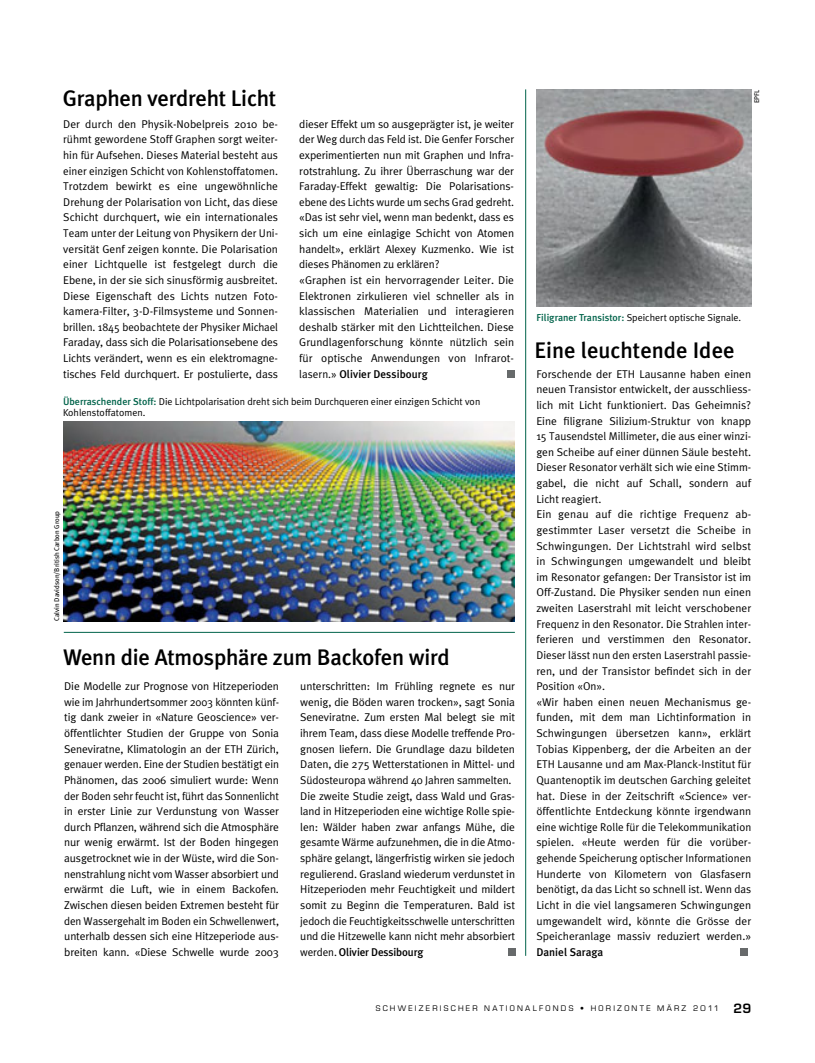
<style>
.page{position:relative;width:815px;height:1063px;background:#fff}
.page>*{position:absolute;margin:0;border:0;box-sizing:border-box;transform-origin:0 0}
.t1{font:500 22.5px "Meta Plus";letter-spacing:-.01em;color:#000}
.t2{font:11.25px/15.6px "Meta Plus Normal";color:#000}
.t3{font:500 11.25px "Meta Plus";color:#000}
.t4{font:10px/11.2px "Meta Plus Normal";color:#000}
.t5{font:7.5px "Eurostile LT";letter-spacing:.3em;color:#000}
.t6{font:6.88px "Meta Plus";color:#000}
.s1{font-family:"Meta Plus Normal";font-weight:400}
.s2{font-family:"Meta Plus";font-weight:500;color:#00634a}
.s3{font-weight:600;font-size:12.5px}
</style>
<div class="page">
<img style="left:536px;top:89px;width:215px;height:218px">
<img style="left:64px;top:422px;width:451px;height:200px">
<div style="left:740px;top:949px;width:7px;height:7px;background:#676a6b"></div>
<hr style="left:525px;top:89px;width:1px;height:867px;background:#00634a">
<div style="left:508px;top:949px;width:7px;height:7px;background:#676a6b"></div>
<hr style="left:64px;top:632px;width:451px;height:1px;background:#00634a">
<div style="left:508px;top:371px;width:7px;height:7px;background:#676a6b"></div>
<h1 class="t1" style="left:63px;top:85px;width:215px">Graphen verdreht Licht</h1>
<p class="t2" style="left:63px;top:116px;width:216px;text-align:justify">Der durch den Physik-Nobelpreis 2010 be&shy;rühmt gewordene Stoff Graphen sorgt weiter&shy;hin für Aufsehen. Dieses Material besteht aus einer einzigen Schicht von Kohlenstoffatomen.<br>Trotzdem bewirkt es eine ungewöhnliche Drehung der Polarisation von Licht, das diese Schicht durchquert, wie ein internationales Team unter der Leitung von Physikern der Uni&shy;versität Genf zeigen konnte. Die Polarisation einer Lichtquelle ist festgelegt durch die Ebene, in der sie sich sinusförmig ausbreitet.<br>Diese Eigenschaft des Lichts nutzen Foto&shy;kamera-Filter, 3-D-Filmsysteme und Sonnen&shy;brillen. 1845 beobachtete der Physiker Michael Faraday, dass sich die Polarisationsebene des Lichts verändert, wenn es ein elektromagne&shy;tisches Feld durchquert. Er postulierte, dass</p>
<p class="t2" style="left:299px;top:116px;width:216px">dieser Effekt um so ausgeprägter ist, je weiter der Weg durch das Feld ist. Die Genfer Forscher experimentierten nun mit Graphen und Infra&shy;rotstrahlung. Zu ihrer Überraschung war der Faraday-Effekt gewaltig: Die Polarisations&shy;ebene des Lichts wurde um sechs Grad gedreht. «Das ist sehr viel, wenn man bedenkt, dass es sich um eine einlagige Schicht von Atomen handelt», erklärt Alexey Kuzmenko. Wie ist dieses Phänomen zu erklären?<br>«Graphen ist ein hervorragender Leiter. Die Elektronen zirkulieren viel schneller als in klassischen Materialien und interagieren deshalb stärker mit den Lichtteilchen. Diese Grundlagenforschung könnte nützlich sein für optische Anwendungen von Infrarot-</p>
<p class="t3" style="left:299px;top:367px;width:130px"><span class="s1">lasern.»</span> Olivier Dessibourg</p>
<p class="t4" style="left:63px;top:396px;width:419px"><span class="s2">Überraschender Stoff:</span> Die Lichtpolarisation dreht sich beim Durchqueren einer einzigen Schicht von<br>Kohlenstoffatomen.</p>
<p class="t6" style="left:53px;top:621px;width:111px;rotate:-90deg">Calvin Davidson/British Carbon Group</p>
<h1 class="t1" style="left:63px;top:644px;width:388px">Wenn die Atmosphäre zum Backofen wird</h1>
<p class="t2" style="left:64px;top:678px;width:216px;text-align:justify">Die Modelle zur Prognose von Hitzeperioden wie im Jahrhundertsommer 2003 könnten künf&shy;tig dank zweier in «Nature Geoscience» ver&shy;öffentlichter Studien der Gruppe von Sonia Seneviratne, Klimatologin an der ETH Zürich, genauer werden. Eine der Studien bestätigt ein Phänomen, das 2006 simuliert wurde: Wenn der Boden sehr feucht ist, führt das Sonnenlicht in erster Linie zur Verdunstung von Wasser durch Pflanzen, während sich die Atmosphäre nur wenig erwärmt. Ist der Boden hingegen ausgetrocknet wie in der Wüste, wird die Son&shy;nenstrahlung nicht vom Wasser absorbiert und erwärmt die Luft, wie in einem Backofen.<br>Zwischen diesen beiden Extremen besteht für den Wassergehalt im Boden ein Schwellenwert, unterhalb dessen sich eine Hitzeperiode aus&shy;breiten kann. «Diese Schwelle wurde 2003</p>
<p class="t2" style="left:300px;top:678px;width:216px">unterschritten: Im Frühling regnete es nur wenig, die Böden waren trocken», sagt Sonia Seneviratne. Zum ersten Mal belegt sie mit ihrem Team, dass diese Modelle treffende Pro&shy;gnosen liefern. Die Grundlage dazu bildeten Daten, die 275 Wetterstationen in Mittel- und Südosteuropa während 40 Jahren sammelten.<br>Die zweite Studie zeigt, dass Wald und Gras&shy;land in Hitzeperioden eine wichtige Rolle spie&shy;len: Wälder haben zwar anfangs Mühe, die gesamte Wärme aufzunehmen, die in die Atmo&shy;sphäre gelangt, längerfristig wirken sie jedoch regulierend. Grasland wiederum verdunstet in Hitzeperioden mehr Feuchtigkeit und mildert somit zu Beginn die Temperaturen. Bald ist jedoch die Feuchtigkeitsschwelle unterschritten und die Hitzewelle kann nicht mehr absorbiert</p>
<p class="t3" style="left:300px;top:945px;width:125px"><span class="s1">werden.</span> Olivier Dessibourg</p>
<p class="t6" style="left:753px;top:103px;width:15px;rotate:-90deg">EPFL</p>
<p class="t4" style="left:537px;top:312px;width:206px"><span class="s2">Filigraner Transistor:</span> Speichert optische Signale.</p>
<h1 class="t1" style="left:534px;top:337px;width:202px">Eine leuchtende Idee</h1>
<p class="t2" style="left:536px;top:366px;width:216px">Forschende der ETH Lausanne haben einen neuen Transistor entwickelt, der ausschliess&shy;lich mit Licht funktioniert. Das Geheimnis?<br>Eine filigrane Silizium-Struktur von knapp 15 Tausendstel Millimeter, die aus einer winzi&shy;gen Scheibe auf einer dünnen Säule besteht.<br>Dieser Resonator verhält sich wie eine Stimm&shy;gabel, die nicht auf Schall, sondern auf Licht reagiert.<br>Ein genau auf die richtige Frequenz ab&shy;gestimmter Laser versetzt die Scheibe in Schwingungen. Der Lichtstrahl wird selbst in Schwingungen umgewandelt und bleibt im Resonator gefangen: Der Transistor ist im Off-Zustand. Die Physiker senden nun einen zweiten Laserstrahl mit leicht verschobener Frequenz in den Resonator. Die Strahlen inter&shy;ferieren und verstimmen den Resonator.<br>Dieser lässt nun den ersten Laserstrahl passie&shy;ren, und der Transistor befindet sich in der Position «On».<br>«Wir haben einen neuen Mechanismus ge&shy;funden, mit dem man Lichtinformation in Schwingungen übersetzen kann», erklärt Tobias Kippenberg, der die Arbeiten an der ETH Lausanne und am Max-Planck-Institut für Quantenoptik im deutschen Garching geleitet hat. Diese in der Zeitschrift «Science» ver&shy;öffentlichte Entdeckung könnte irgendwann eine wichtige Rolle für die Telekommunikation spielen. «Heute werden für die vorüber&shy;gehende Speicherung optischer Informationen Hunderte von Kilometern von Glasfasern benötigt, da das Licht so schnell ist. Wenn das Licht in die viel langsameren Schwingungen umgewandelt wird, könnte die Grösse der Speicheranlage massiv reduziert werden.»</p>
<p class="t3" style="left:536px;top:945px;width:68px">Daniel Saraga</p>
<p class="t5" style="left:376px;top:1003px;width:306px">SCHWEIZERISCHER NATIONALFONDS • HORIZONTE MÄRZ</p>
<p class="t5" style="left:693px;top:1003px;width:60px">2011 <span class="s3">29</span></p>
</div>
